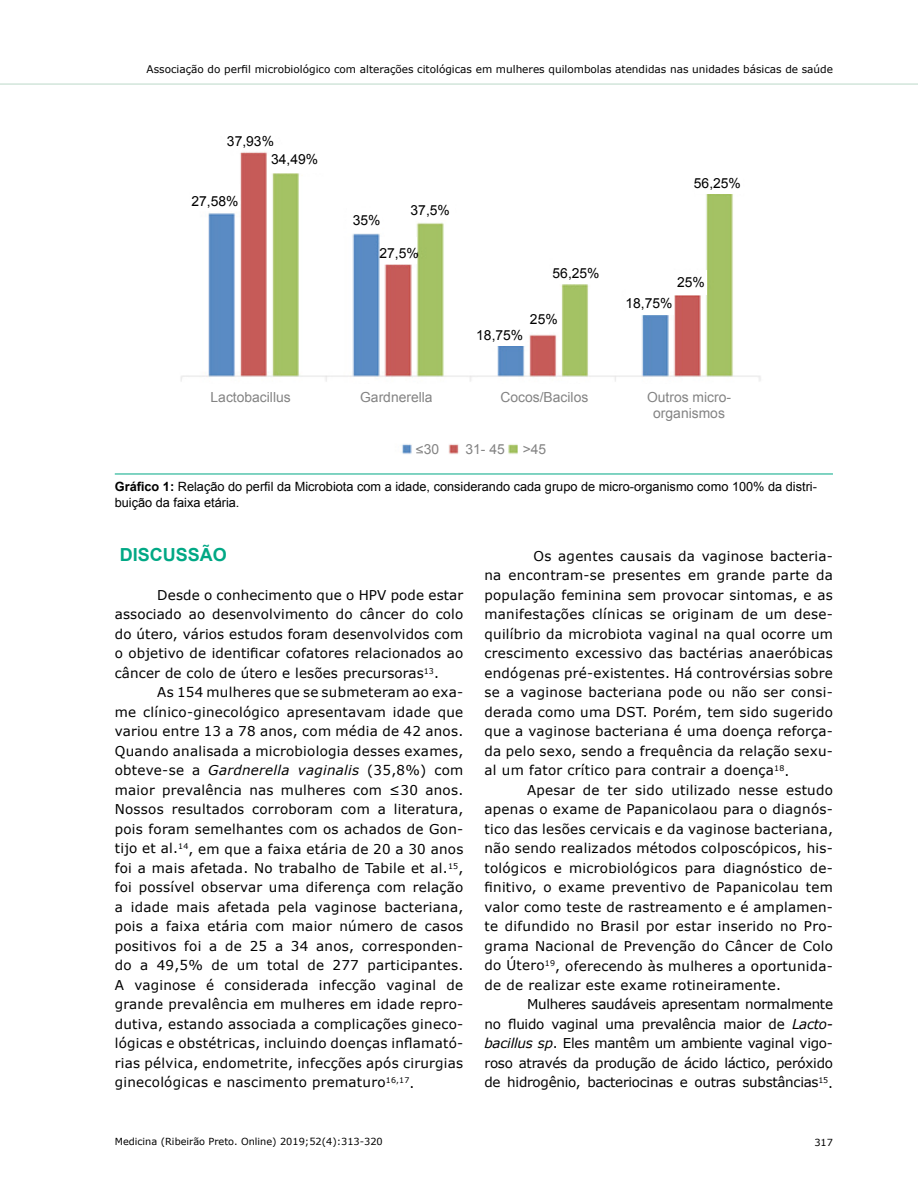
<style>
.page{position:relative;width:918px;height:1188px;background:#fff}
.page>*{position:absolute;margin:0;border:0;box-sizing:border-box;transform-origin:0 0}
.t1{font:700 18px "Arial";color:#00a885}
.t2{font:13.8px/16.6px "Arial";color:#838383;text-align:center}
.t3{font:13.8px "Arial";color:#000}
.t4{font:13.5px/19.5px "Verdana";letter-spacing:.02em;color:#000;text-align:justify}
.t5{font:12.75px/15.3px "Arial";color:#000}
.t6{font:10.5px "Verdana";color:#000}
.t7{font:9.75px "Verdana";color:#000}
.s1{font-weight:700}
.s2{font-style:italic}
</style>
<div class="page">
<hr style="left:0;top:83px;width:918px;height:2px;background:#d2e5da">
<hr style="left:115px;top:474px;width:718px;height:1px;background:#00a885">
<img style="left:181px;top:151px;width:580px;height:303px">
<div style="left:205px;top:384px;width:543px;height:40px;background:#fff"></div>
<div style="left:190px;top:184px;width:50px;height:27px;background:#fff"></div>
<div style="left:405px;top:193px;width:50px;height:26px;background:#fff"></div>
<div style="left:380px;top:238px;width:37px;height:26px;background:#fff"></div>
<div style="left:477px;top:320px;width:48px;height:26px;background:#fff"></div>
<div style="left:627px;top:288px;width:47px;height:26px;background:#fff"></div>
<div style="left:554px;top:258px;width:47px;height:26px;background:#fff"></div>
<div style="left:695px;top:167px;width:47px;height:26px;background:#fff"></div>
<div style="left:270px;top:146px;width:55px;height:26px;background:#fff"></div>
<div style="left:347px;top:209px;width:35px;height:24px;background:#fff"></div>
<div style="left:525px;top:308px;width:34px;height:24px;background:#fff"></div>
<div style="left:413px;top:439px;width:35px;height:20px;background:#fff"></div>
<div style="left:672px;top:270px;width:35px;height:25px;background:#fff"></div>
<div style="left:461px;top:439px;width:44px;height:20px;background:#fff"></div>
<div style="left:518px;top:439px;width:44px;height:20px;background:#fff"></div>
<p class="t6" style="left:147px;top:62px;width:688px">Associação do perfil microbiológico com alterações citológicas em mulheres quilombolas atendidas nas unidades básicas de saúde</p>
<p class="t3" style="left:227px;top:132px;width:49px">37,93%</p>
<p class="t3" style="left:191px;top:192px;width:49px">27,58%</p>
<p class="t3" style="left:271px;top:150px;width:49px">34,49%</p>
<p class="t3" style="left:411px;top:201px;width:41px">37,5%</p>
<p class="t3" style="left:379px;top:244px;width:41px">27,5%</p>
<p class="t3" style="left:353px;top:211px;width:29px">35%</p>
<p class="t3" style="left:694px;top:173px;width:49px">56,25%</p>
<p class="t3" style="left:553px;top:264px;width:49px">56,25%</p>
<p class="t3" style="left:530px;top:310px;width:29px">25%</p>
<p class="t3" style="left:476px;top:326px;width:49px">18,75%</p>
<p class="t3" style="left:677px;top:272px;width:29px">25%</p>
<p class="t3" style="left:625px;top:294px;width:49px">18,75%</p>
<p class="t2" style="left:211px;top:388px;width:82px">Lactobacillus</p>
<p class="t2" style="left:360px;top:388px;width:74px">Gardnerella</p>
<p class="t2" style="left:500px;top:388px;width:89px">Cocos/Bacilos</p>
<p class="t2" style="left:647px;top:388px;width:86px">Outros micro&shy;organismos</p>
<p class="t2" style="left:416px;top:440px;width:25px">&lt;30</p>
<p class="t2" style="left:465px;top:440px;width:41px">31- 45</p>
<p class="t2" style="left:523px;top:440px;width:25px">&gt;45</p>
<p class="t5" style="left:115px;top:479px;width:704px"><span class="s1">Gráfico 1:</span> Relação do perfil da Microbiota com a idade, considerando cada grupo de micro-organismo como 100% da distri&shy;buição da faixa etária.</p>
<h1 class="t1" style="left:120px;top:543px;width:109px">DISCUSSÃO</h1>
<p class="t4" style="left:115px;top:585px;width:350px;text-indent:43px">Desde o conhecimento que o HPV pode estar associado ao desenvolvimento do câncer do colo do útero, vários estudos foram desenvolvidos com o objetivo de identificar cofatores relacionados ao câncer de colo de útero e lesões precursoras<sup>13</sup>.</p>
<p class="t4" style="left:115px;top:683px;width:350px;text-indent:43px">As 154 mulheres que se submeteram ao exa&shy;me clínico-ginecológico apresentavam idade que variou entre 13 a 78 anos, com média de 42 anos.<br>Quando analisada a microbiologia desses exames, obteve-se a <span class="s2">Gardnerella vaginalis</span> (35,8%) com maior prevalência nas mulheres com ≤30 anos.<br>Nossos resultados corroboram com a literatura, pois foram semelhantes com os achados de Gon&shy;tijo et al.<sup>14</sup>, em que a faixa etária de 20 a 30 anos foi a mais afetada. No trabalho de Tabile et al.<sup>15</sup>, foi possível observar uma diferença com relação a idade mais afetada pela vaginose bacteriana, pois a faixa etária com maior número de casos positivos foi a de 25 a 34 anos, corresponden&shy;do a 49,5% de um total de 277 participantes.<br>A vaginose é considerada infecção vaginal de grande prevalência em mulheres em idade repro&shy;dutiva, estando associada a complicações gineco&shy;lógicas e obstétricas, incluindo doenças inflamató&shy;rias pélvica, endometrite, infecções após cirurgias ginecológicas e nascimento prematuro<sup>16,17</sup>.</p>
<p class="t4" style="left:485px;top:546px;width:350px;text-indent:49px">Os agentes causais da vaginose bacteria&shy;na encontram-se presentes em grande parte da população feminina sem provocar sintomas, e as manifestações clínicas se originam de um dese&shy;quilíbrio da microbiota vaginal na qual ocorre um crescimento excessivo das bactérias anaeróbicas endógenas pré-existentes. Há controvérsias sobre se a vaginose bacteriana pode ou não ser consi&shy;derada como uma DST. Porém, tem sido sugerido que a vaginose bacteriana é uma doença reforça&shy;da pelo sexo, sendo a frequência da relação sexu&shy;al um fator crítico para contrair a doença<sup>18</sup>.</p>
<p class="t4" style="left:485px;top:780px;width:350px;text-indent:43px">Apesar de ter sido utilizado nesse estudo apenas o exame de Papanicolaou para o diagnós&shy;tico das lesões cervicais e da vaginose bacteriana, não sendo realizados métodos colposcópicos, his&shy;tológicos e microbiológicos para diagnóstico de&shy;finitivo, o exame preventivo de Papanicolau tem valor como teste de rastreamento e é amplamen&shy;te difundido no Brasil por estar inserido no Pro&shy;grama Nacional de Prevenção do Câncer de Colo do Útero<sup>19</sup>, oferecendo às mulheres a oportunida&shy;de de realizar este exame rotineiramente.</p>
<p class="t4" style="left:485px;top:995px;width:350px;text-indent:43px">Mulheres saudáveis apresentam normalmente no fluido vaginal uma prevalência maior de <span class="s2">Lacto&shy;bacillus sp</span>. Eles mantêm um ambiente vaginal vigo&shy;roso através da produção de ácido láctico, peróxido de hidrogênio, bacteriocinas e outras substâncias<sup>15</sup>.</p>
<p class="t7" style="left:115px;top:1135px;width:270px">Medicina (Ribeirão Preto. Online) 2019;52(4):313-320</p>
<p class="t7" style="left:814px;top:1136px;width:20px">317</p>
</div>
